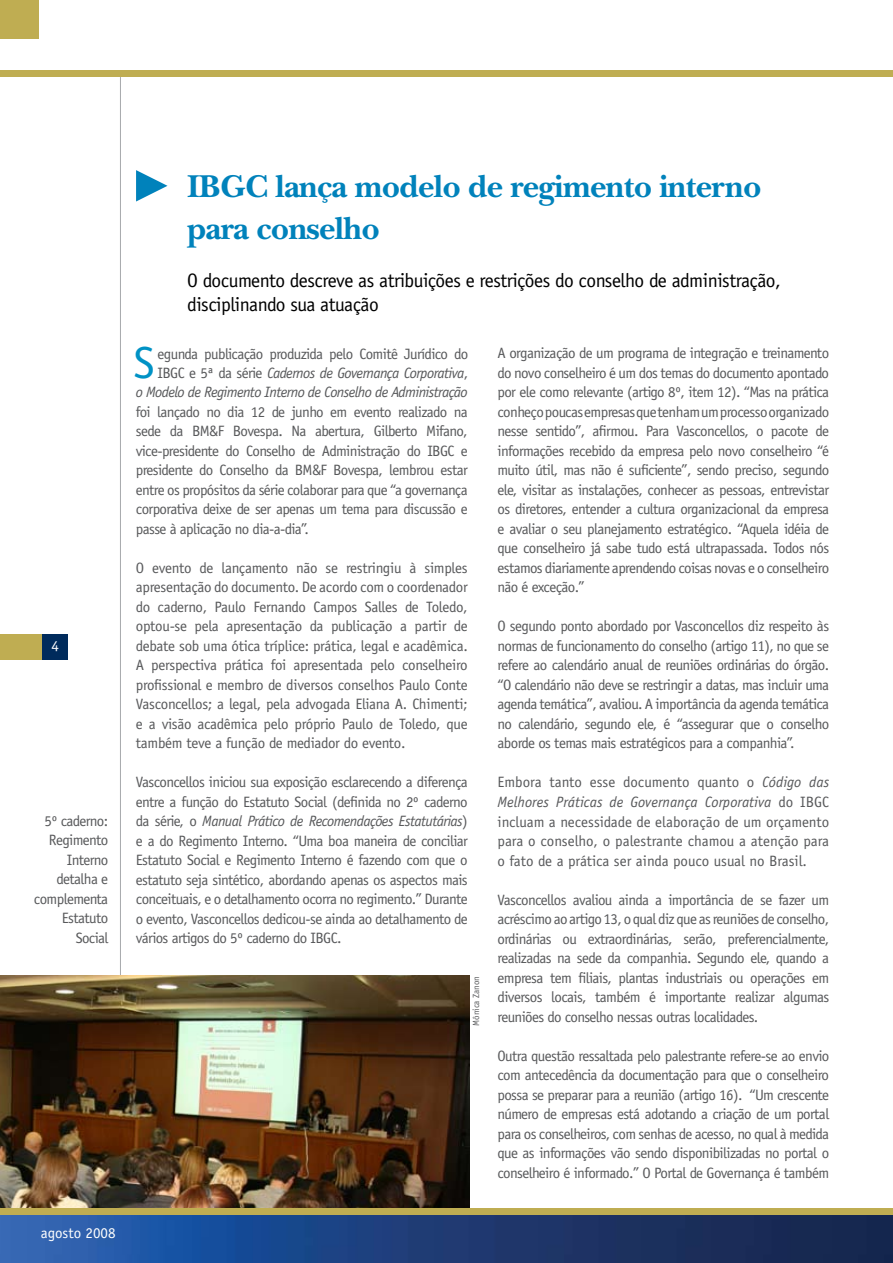
<style>
.page{position:relative;width:893px;height:1263px;background:#fff}
.page>*{position:absolute;margin:0;border:0;box-sizing:border-box;transform-origin:0 0}
.t1{font:45px "Officina Sans Std";color:#0092c5}
.t2{font:700 33px/42px "New Baskerville Std";letter-spacing:-.02em;color:#0082bb}
.t3{font:19.5px/24px "Officina Sans Std";letter-spacing:-.025em;color:#000}
.t4{font:15px/19.5px "Officina Sans Std";letter-spacing:-.04em;color:#58595b;text-align:justify}
.t5{font:italic 15px "Officina Sans Std";letter-spacing:-.04em;color:#58595b}
.t6{font:15px "Officina Sans Std";color:#fff}
.t7{font:9px "Officina Sans Std";color:#58595b}
.s1{font-style:italic}
</style>
<div class="page">
<img style="left:0;top:1215px;width:893px;height:48px">
<div style="left:0;top:634px;width:43px;height:25px;background:#bfad52"></div>
<div style="left:42px;top:634px;width:25px;height:25px;background:#002b5c"></div>
<div style="left:0;top:0;width:38px;height:38px;background:#bfad52"></div>
<hr style="left:120px;top:72px;width:1px;height:1142px;background:#a7a9ac">
<div style="left:0;top:1209px;width:893px;height:6px;background:#bfad52"></div>
<div style="left:0;top:70px;width:893px;height:6px;background:#bfad52"></div>
<svg style="left:136px;top:170px;width:31px;height:32px"></svg>
<img style="left:0;top:975px;width:470px;height:233px">
<p class="t6" style="left:51px;top:637px;width:9px">4</p>
<p class="t4" style="left:34px;top:811px;width:76px;text-align:right">5º caderno:<br>Regimento<br>Interno detalha e complementa<br>Estatuto<br>Social</p>
<p class="t6" style="left:41px;top:1224px;width:76px">agosto 2008</p>
<h2 class="t2" style="left:187px;top:166px;width:576px">IBGC lança modelo de regimento interno para conselho</h2>
<h3 class="t3" style="left:187px;top:269px;width:595px">O documento descreve as atribuições e restrições do conselho de administração, disciplinando sua atuação</h3>
<h1 class="t1" style="left:134px;top:336px;width:22px">S</h1>
<p class="t4" style="left:158px;top:344px;width:312px">egunda publicação produzida pelo Comitê Jurídico do<br>IBGC e 5ª da série <span class="s1">Cadernos de Governança Corporativa</span>,</p>
<p class="t4" style="left:497px;top:344px;width:333px">A organização de um programa de integração e treinamento do novo conselheiro é um dos temas do documento apontado por ele como relevante (artigo 8º, item 12). “Mas na prática conheço poucas empresas que tenham um processo organizado nesse sentido”, afirmou. Para Vasconcellos, o pacote de informações recebido da empresa pelo novo conselheiro “é muito útil, mas não é suficiente”, sendo preciso, segundo ele, visitar as instalações, conhecer as pessoas, entrevistar os diretores, entender a cultura organizacional da empresa e avaliar o seu planejamento estratégico. “Aquela idéia de que conselheiro já sabe tudo está ultrapassada. Todos nós estamos diariamente aprendendo coisas novas e o conselheiro não é exceção.”</p>
<p class="t4" style="left:497px;top:617px;width:333px">O segundo ponto abordado por Vasconcellos diz respeito às normas de funcionamento do conselho (artigo 11), no que se refere ao calendário anual de reuniões ordinárias do órgão. “O calendário não deve se restringir a datas, mas incluir uma agenda temática”, avaliou. A importância da agenda temática no calendário, segundo ele, é “assegurar que o conselho aborde os temas mais estratégicos para a companhia”.</p>
<p class="t4" style="left:497px;top:773px;width:333px">Embora tanto esse documento quanto o <span class="s1">Código das Melhores Práticas de Governança Corporativa</span> do IBGC incluam a necessidade de elaboração de um orçamento para o conselho, o palestrante chamou a atenção para o fato de a prática ser ainda pouco usual no Brasil.</p>
<p class="t4" style="left:497px;top:890px;width:333px">Vasconcellos avaliou ainda a importância de se fazer um acréscimo ao artigo 13, o qual diz que as reuniões de conselho, ordinárias ou extraordinárias, serão, preferencialmente, realizadas na sede da companhia. Segundo ele, quando a empresa tem filiais, plantas industriais ou operações em diversos locais, também é importante realizar algumas reuniões do conselho nessas outras localidades.</p>
<p class="t4" style="left:497px;top:1046px;width:333px">Outra questão ressaltada pelo palestrante refere-se ao envio com antecedência da documentação para que o conselheiro possa se preparar para a reunião (artigo 16). “Um crescente número de empresas está adotando a criação de um portal para os conselheiros, com senhas de acesso, no qual à medida que as informações vão sendo disponibilizadas no portal o conselheiro é informado.” O Portal de Governança é também</p>
<p class="t5" style="left:136px;top:384px;width:333px">o Modelo de Regimento Interno de Conselho de Administração</p>
<p class="t4" style="left:136px;top:402px;width:333px">foi lançado no dia 12 de junho em evento realizado na sede da BM&amp;F Bovespa. Na abertura, Gilberto Mifano, vice-presidente do Conselho de Administração do IBGC e presidente do Conselho da BM&amp;F Bovespa, lembrou estar entre os propósitos da série colaborar para que “a governança corporativa deixe de ser apenas um tema para discussão e passe à aplicação no dia-a-dia”.</p>
<p class="t4" style="left:136px;top:558px;width:333px">O evento de lançamento não se restringiu à simples apresentação do documento. De acordo com o coordenador do caderno, Paulo Fernando Campos Salles de Toledo, optou-se pela apresentação da publicação a partir de debate sob uma ótica tríplice: prática, legal e acadêmica.<br>A perspectiva prática foi apresentada pelo conselheiro profissional e membro de diversos conselhos Paulo Conte Vasconcellos; a legal, pela advogada Eliana A. Chimenti; e a visão acadêmica pelo próprio Paulo de Toledo, que também teve a função de mediador do evento.</p>
<p class="t4" style="left:136px;top:773px;width:333px">Vasconcellos iniciou sua exposição esclarecendo a diferença entre a função do Estatuto Social (definida no 2º caderno da série, o <span class="s1">Manual Prático de Recomendações Estatutárias</span>) e a do Regimento Interno. “Uma boa maneira de conciliar Estatuto Social e Regimento Interno é fazendo com que o estatuto seja sintético, abordando apenas os aspectos mais conceituais, e o detalhamento ocorra no regimento.” Durante o evento, Vasconcellos dedicou-se ainda ao detalhamento de vários artigos do 5º caderno do IBGC.</p>
<p class="t7" style="left:471px;top:1026px;width:51px;rotate:-90deg">Mônica Zanon</p>
</div>
